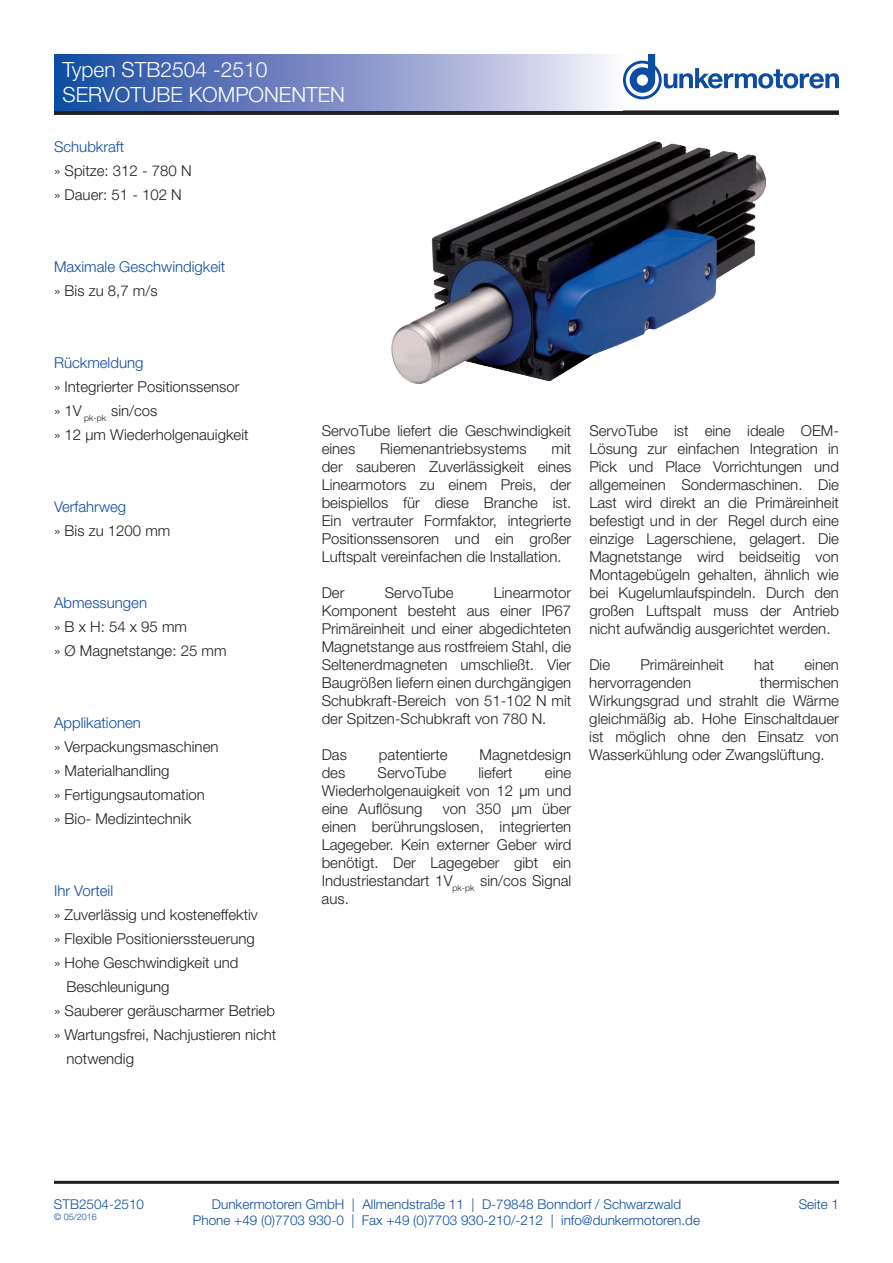
<style>
.page{position:relative;width:893px;height:1263px;background:#fff}
.page>*{position:absolute;margin:0;border:0;box-sizing:border-box;transform-origin:0 0}
.t1{font:300 21px/25.2px "Helvetica Neue LT Std";color:#fff}
.t2{font:300 15px/18px "Helvetica Neue LT Std";color:#231f20;text-align:justify}
.t3{font:300 15px "Helvetica Neue LT Std";color:#0d4da1}
.t4{font:300 13.5px/16.2px "Helvetica Neue LT Std";color:#0d4da1;text-align:center}
.t5{font:300 9px "Helvetica Neue LT Std";color:#0d4da1}
</style>
<div class="page">
<div style="left:54px;top:110px;width:785px;height:5px;background:#231f20"></div>
<div style="left:54px;top:54px;width:568px;height:57px;background:linear-gradient(to right,#13419c,#f4ebf7)"></div>
<hr style="left:54px;top:1181px;width:785px;height:3px;background:#231f20">
<svg style="left:623px;top:54px;width:216px;height:45px"></svg>
<img style="left:391px;top:141px;width:374px;height:242px">
<h1 class="t1" style="left:63px;top:57px;width:284px">Typen STB2504 -2510<br>SERVOTUBE KOMPONENTEN</h1>
<p class="t3" style="left:54px;top:137px;width:72px">Schubkraft</p>
<p class="t2" style="left:54px;top:158px;width:139px;line-height:24px">» Spitze: 312 - 780 N » Dauer: 51 - 102 N</p>
<p class="t3" style="left:54px;top:257px;width:173px">Maximale Geschwindigkeit</p>
<p class="t2" style="left:54px;top:281px;width:105px">» Bis zu 8,7 m/s</p>
<p class="t3" style="left:54px;top:353px;width:91px">Rückmeldung</p>
<p class="t2" style="left:54px;top:374px;width:196px;line-height:24px;text-align:left">» Integrierter Positionssensor » 1V <sub>pk-pk</sub> sin/cos<br>» 12 µm Wiederholgenauigkeit</p>
<p class="t3" style="left:54px;top:497px;width:74px">Verfahrweg</p>
<p class="t2" style="left:54px;top:521px;width:118px">» Bis zu 1200 mm</p>
<p class="t3" style="left:54px;top:593px;width:95px">Abmessungen</p>
<p class="t2" style="left:54px;top:614px;width:174px;line-height:24px">» B x H: 54 x 95 mm<br>» Ø Magnetstange: 25 mm</p>
<p class="t3" style="left:54px;top:713px;width:88px">Applikationen</p>
<p class="t2" style="left:54px;top:734px;width:166px;line-height:24px;text-align:left">» Verpackungsmaschinen » Materialhandling<br>» Fertigungsautomation<br>» Bio- Medizintechnik</p>
<p class="t3" style="left:54px;top:881px;width:61px">Ihr Vorteil</p>
<p class="t2" style="left:54px;top:905px;width:205px">» Zuverlässig und kosteneffektiv</p>
<p class="t2" style="left:54px;top:929px;width:202px">» Flexible Positionierssteuerung</p>
<p class="t2" style="left:54px;top:953px;width:186px">» Hohe Geschwindigkeit und</p>
<p class="t2" style="left:67px;top:977px;width:105px">Beschleunigung</p>
<p class="t2" style="left:54px;top:1001px;width:222px">» Sauberer geräuscharmer Betrieb</p>
<p class="t2" style="left:54px;top:1025px;width:224px">» Wartungsfrei, Nachjustieren nicht</p>
<p class="t2" style="left:67px;top:1049px;width:69px">notwendig</p>
<p class="t2" style="left:322px;top:421px;width:251px">ServoTube liefert die Geschwindigkeit eines</p>
<p class="t2" style="left:322px;top:439px;width:251px;text-indent:230px">mit der sauberen Zuverlässigkeit eines Linearmotors zu einem Preis, der beispiellos für diese Branche ist.<br>Ein vertrauter Formfaktor, integrierte Positionssensoren und ein großer Luftspalt vereinfachen die Installation.</p>
<p class="t2" style="left:322px;top:583px;width:24px">Der</p>
<p class="t2" style="left:385px;top:583px;width:70px">ServoTube</p>
<p class="t2" style="left:380px;top:439px;width:148px">Riemenantriebsystems</p>
<p class="t2" style="left:322px;top:583px;width:251px;text-indent:172px">Linearmotor Komponent besteht aus einer IP67<br>Primäreinheit und einer abgedichteten Magnetstange aus rostfreiem Stahl, die Seltenerdmagneten umschließt. Vier Baugrößen liefern einen durchgängigen Schubkraft-Bereich von 51-102 N mit der Spitzen-Schubkraft von 780 N.</p>
<p class="t2" style="left:322px;top:745px;width:27px">Das</p>
<p class="t2" style="left:379px;top:745px;width:70px">patentierte</p>
<p class="t2" style="left:480px;top:745px;width:93px">Magnetdesign</p>
<p class="t2" style="left:322px;top:763px;width:25px">des</p>
<p class="t2" style="left:378px;top:763px;width:70px">ServoTube</p>
<p class="t2" style="left:478px;top:763px;width:36px">liefert</p>
<p class="t2" style="left:322px;top:763px;width:251px;text-indent:223px">eine Wiederholgenauigkeit von 12 µm und eine Auflösung</p>
<p class="t2" style="left:322px;top:799px;width:251px;text-indent:121px">von 350 µm über einen berührungslosen, integrierten Lagegeber. Kein externer Geber wird benötigt. Der Lagegeber gibt ein Industriestandart 1V<sub>pk-pk</sub> sin/cos Signal aus.</p>
<p class="t2" style="left:589px;top:421px;width:251px">ServoTube ist eine ideale OEM-Lösung zur einfachen Integration in Pick und Place Vorrichtungen und allgemeinen Sondermaschinen. Die Last wird direkt an die Primäreinheit befestigt und in der Regel durch eine einzige Lagerschiene, gelagert. Die Magnetstange wird beidseitig von Montagebügeln gehalten, ähnlich wie bei Kugelumlaufspindeln. Durch den großen Luftspalt muss der Antrieb nicht aufwändig ausgerichtet werden.</p>
<p class="t2" style="left:589px;top:655px;width:22px">Die</p>
<p class="t2" style="left:640px;top:655px;width:85px">Primäreinheit</p>
<p class="t2" style="left:754px;top:655px;width:22px">hat</p>
<p class="t2" style="left:804px;top:655px;width:36px">einen</p>
<p class="t2" style="left:589px;top:673px;width:103px">hervorragenden</p>
<p class="t2" style="left:589px;top:673px;width:251px;text-indent:170px">thermischen Wirkungsgrad und strahlt die Wärme gleichmäßig ab. Hohe Einschaltdauer ist möglich ohne den Einsatz von Wasserkühlung oder Zwangslüftung.</p>
<p class="t4" style="left:54px;top:1195px;width:92px">STB2504-2510</p>
<p class="t5" style="left:54px;top:1211px;width:44px">© 05/2016</p>
<p class="t4" style="left:193px;top:1195px;width:508px">Dunkermotoren GmbH | Allmendstraße 11 | D-79848 Bonndorf / Schwarzwald<br>Phone +49 (0)7703 930-0 | Fax +49 (0)7703 930-210/-212 | info@dunkermotoren.de</p>
<p class="t4" style="left:799px;top:1195px;width:42px">Seite 1</p>
</div>
